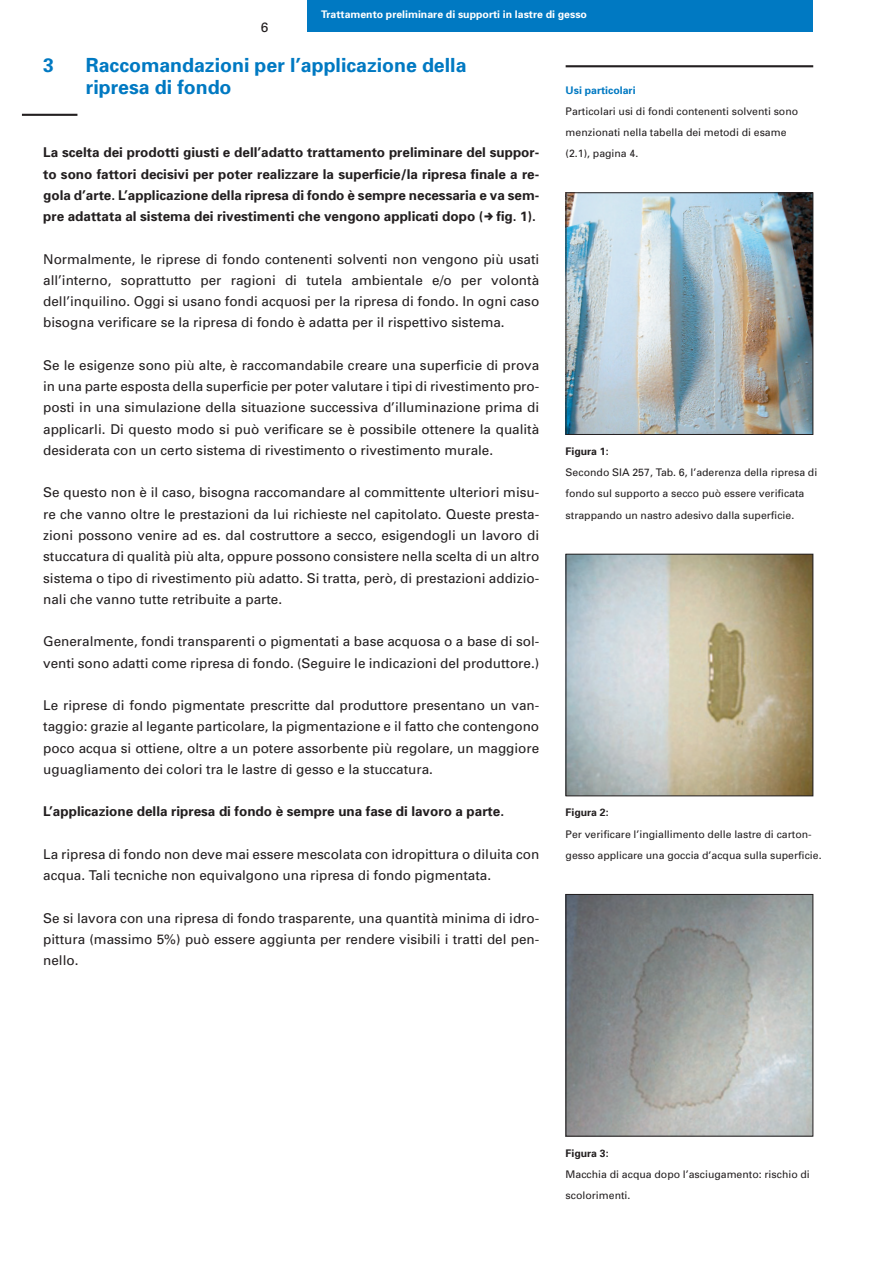
<style>
.page{position:relative;width:893px;height:1263px;background:#fff}
.page>*{position:absolute;margin:0;border:0;box-sizing:border-box;transform-origin:0 0}
.t1{font:700 19.5px/21.3px "Univers";color:#0079c2}
.t2{font:13.5px/21.3px "Univers";color:#231f20;text-align:justify}
.t3{font:700 13.5px/21.3px "Univers";color:#231f20;text-align:justify}
.t4{font:10.5px/21.3px "Univers";color:#231f20}
.t5{font:700 10.5px "Univers";color:#fff}
.t6{font:700 10.5px "Univers";color:#231f20}
.t7{font:700 10.5px "Univers";color:#0079c2}
</style>
<div class="page">
<div style="left:307px;top:0;width:506px;height:32px;background:#0079c2"></div>
<hr style="left:22px;top:114px;width:55px;height:2px;background:#231f20">
<hr style="left:565px;top:65px;width:248px;height:2px;background:#231f20">
<img style="left:567px;top:194px;width:244px;height:239px">
<div style="left:565px;top:192px;width:248px;height:243px;border:1px solid #231f20"></div>
<img style="left:567px;top:556px;width:244px;height:238px">
<div style="left:565px;top:554px;width:248px;height:242px;border:1px solid #231f20"></div>
<img style="left:567px;top:896px;width:244px;height:238px">
<div style="left:565px;top:894px;width:248px;height:242px;border:1px solid #231f20"></div>
<p class="t2" style="left:261px;top:18px;width:9px">6</p>
<p class="t5" style="left:321px;top:11px;width:267px">Trattamento preliminare di supporti in lastre di gesso</p>
<h1 class="t1" style="left:43px;top:56px;width:12px">3</h1>
<h1 class="t1" style="left:86px;top:56px;width:382px">Raccomandazioni per l’applicazione della ripresa di fondo</h1>
<p class="t3" style="left:43px;top:143px;width:497px">La scelta dei prodotti giusti e dell’adatto trattamento preliminare del suppor&shy;to sono fattori decisivi per poter realizzare la superficie/la ripresa finale a re&shy;gola d’arte. L’applicazione della ripresa di fondo è sempre necessaria e va sem&shy;pre adattata al sistema dei rivestimenti che vengono applicati dopo ( fig. 1).</p>
<p class="t2" style="left:43px;top:249px;width:497px">Normalmente, le riprese di fondo contenenti solventi non vengono più usati all’interno, soprattutto per ragioni di tutela ambientale e/o per volontà dell’inquilino. Oggi si usano fondi acquosi per la ripresa di fondo. In ogni caso bisogna verificare se la ripresa di fondo è adatta per il rispettivo sistema.</p>
<p class="t2" style="left:43px;top:356px;width:497px">Se le esigenze sono più alte, è raccomandabile creare una superficie di prova in una parte esposta della superficie per poter valutare i tipi di rivestimento pro&shy;posti in una simulazione della situazione successiva d’illuminazione prima di applicarli. Di questo modo si può verificare se è possibile ottenere la qualità desiderata con un certo sistema di rivestimento o rivestimento murale.</p>
<p class="t2" style="left:43px;top:483px;width:497px">Se questo non è il caso, bisogna raccomandare al committente ulteriori misu&shy;re che vanno oltre le prestazioni da lui richieste nel capitolato. Queste presta&shy;zioni possono venire ad es. dal costruttore a secco, esigendogli un lavoro di stuccatura di qualità più alta, oppure possono consistere nella scelta di un altro sistema o tipo di rivestimento più adatto. Si tratta, però, di prestazioni addizio&shy;nali che vanno tutte retribuite a parte.</p>
<p class="t2" style="left:43px;top:632px;width:497px">Generalmente, fondi transparenti o pigmentati a base acquosa o a base di sol&shy;venti sono adatti come ripresa di fondo. (Seguire le indicazioni del produttore.)</p>
<p class="t2" style="left:43px;top:696px;width:497px">Le riprese di fondo pigmentate prescritte dal produttore presentano un van&shy;taggio: grazie al legante particolare, la pigmentazione e il fatto che contengono poco acqua si ottiene, oltre a un potere assorbente più regolare, un maggiore uguagliamento dei colori tra le lastre di gesso e la stuccatura.</p>
<p class="t3" style="left:43px;top:802px;width:462px">L’applicazione della ripresa di fondo è sempre una fase di lavoro a parte.</p>
<p class="t2" style="left:43px;top:845px;width:497px">La ripresa di fondo non deve mai essere mescolata con idropittura o diluita con acqua. Tali tecniche non equivalgono una ripresa di fondo pigmentata.</p>
<p class="t2" style="left:43px;top:908px;width:497px">Se si lavora con una ripresa di fondo trasparente, una quantità minima di idro&shy;pittura (massimo 5%) può essere aggiunta per rendere visibili i tratti del pen&shy;nello.</p>
<p class="t7" style="left:565px;top:86px;width:71px">Usi particolari</p>
<p class="t4" style="left:565px;top:101px;width:234px">Particolari usi di fondi contenenti solventi sono menzionati nella tabella dei metodi di esame (2.1), pagina 4.</p>
<p class="t6" style="left:565px;top:447px;width:45px">Figura 1:</p>
<p class="t4" style="left:565px;top:463px;width:253px">Secondo SIA 257, Tab. 6, l’aderenza della ripresa di fondo sul supporto a secco può essere verificata strappando un nastro adesivo dalla superficie.</p>
<p class="t6" style="left:565px;top:809px;width:45px">Figura 2:</p>
<p class="t4" style="left:565px;top:824px;width:257px">Per verificare l’ingiallimento delle lastre di carton&shy;gesso applicare una goccia d’acqua sulla superficie.</p>
<p class="t6" style="left:565px;top:1149px;width:45px">Figura 3:</p>
<p class="t4" style="left:565px;top:1164px;width:246px">Macchia di acqua dopo l’asciugamento: rischio di scolorimenti.</p>
</div>
